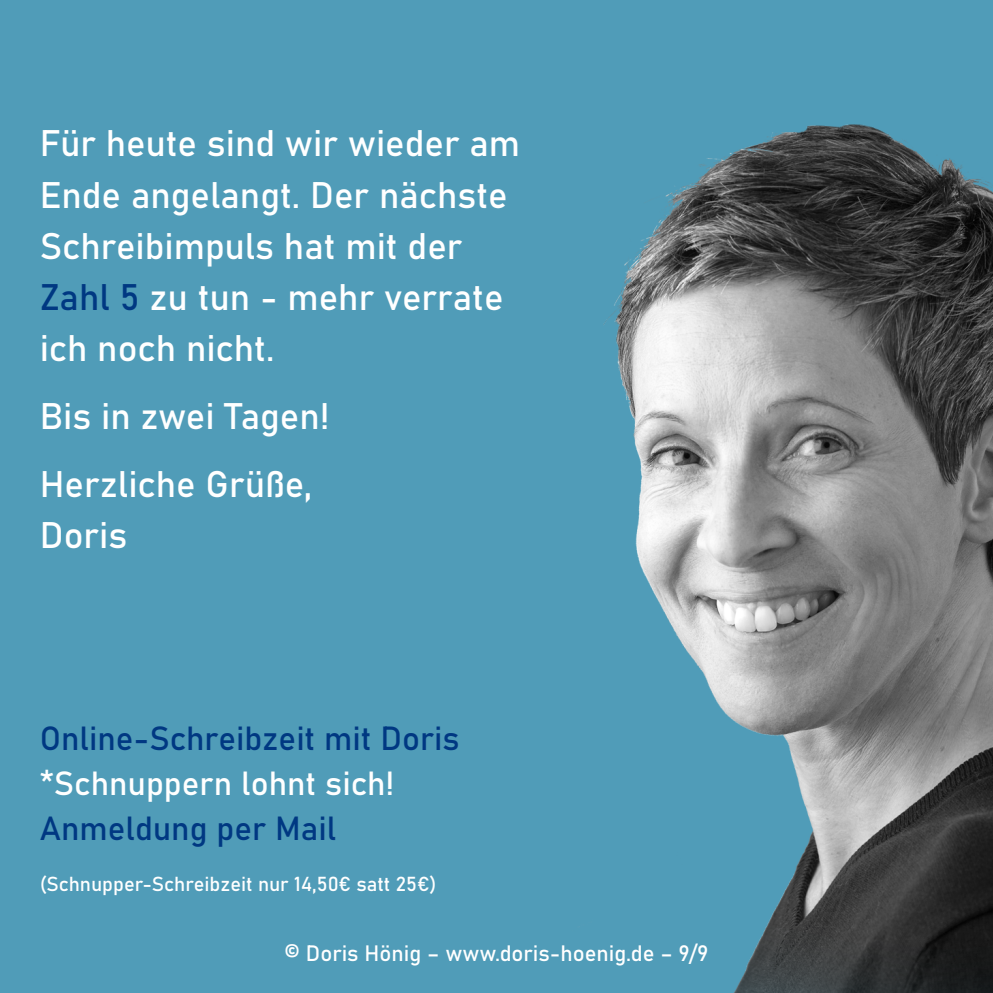
<style>
.page{position:relative;width:993px;height:993px;background:#fff}
.page>*{position:absolute;margin:0;border:0;box-sizing:border-box;transform-origin:0 0}
.t1{font:36.5px/51.1px "Bahnschrift";color:#fff}
.t2{font:33px "Bahnschrift";color:#003882}
.t3{font:33px "Bahnschrift";color:#fff}
.t4{font:22px "Bahnschrift";color:#fff}
.t5{font:20px "Bahnschrift";color:#fff}
.s1{color:#003882}
</style>
<div class="page">
<div style="left:0;top:0;width:992px;height:992px;background:#509cb8"></div>
<img style="left:603px;top:124px;width:389px;height:868px">
<p class="t1" style="left:40px;top:118px;width:482px">Für heute sind wir wieder am<br>Ende angelangt. Der nächste<br>Schreibimpuls hat mit der<br><span class="s1">Zahl 5</span> zu tun - mehr verrate ich noch nicht.</p>
<p class="t1" style="left:40px;top:382px;width:291px;line-height:68.1px">Bis in zwei Tagen!<br>Herzliche Grüße,</p>
<p class="t1" style="left:40px;top:509px;width:89px">Doris</p>
<p class="t2" style="left:40px;top:717px;width:421px">Online-Schreibzeit mit Doris</p>
<p class="t3" style="left:40px;top:762px;width:356px">*Schnuppern lohnt sich!</p>
<p class="t2" style="left:40px;top:807px;width:298px">Anmeldung per Mail</p>
<p class="t5" style="left:40px;top:871px;width:398px">(Schnupper-Schreibzeit nur 14,50€ satt 25€)</p>
<p class="t4" style="left:284px;top:938px;width:425px">© Doris Hönig – www.doris-hoenig.de – 9/9</p>
</div>
